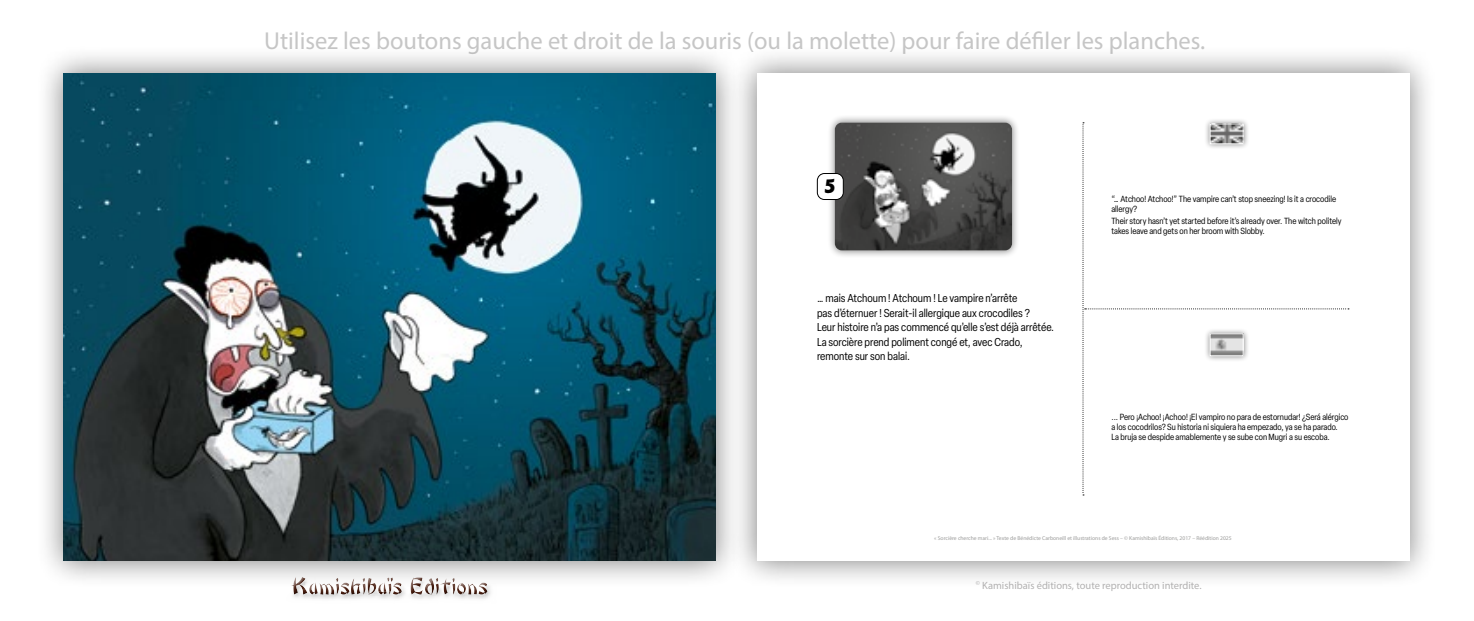
<style>
.page{position:relative;width:1474px;height:621px;background:#fff}
.page>*{position:absolute;margin:0;border:0;box-sizing:border-box;transform-origin:0 0}
.t1{font:24.5px "Myriad Pro";color:#c6c6c6}
.t2{font:900 21.88px "Goudy Sans Std";color:#000}
.t3{font:condensed 11.2px/14.3px "Elza";color:#000}
.t4{font:10.5px "Myriad Pro";color:#b3b2b2}
.t5{font:condensed 8.75px/10px "Elza";color:#000}
.t6{font:5.6px "Myriad Pro";color:#9d9d9c}
</style>
<div class="page">
<div style="left:284px;top:577px;width:216px;height:29px;background:#000;opacity:.75"></div>
<div style="left:729px;top:45px;width:707px;height:543px;background:#000;opacity:.5"></div>
<div style="left:756px;top:73px;width:653px;height:487px;background:#fff"></div>
<svg style="left:1082px;top:122px;width:266px;height:373px"></svg>
<div style="left:1203px;top:117px;width:46px;height:33px;background:#000;opacity:.5"></div>
<img style="left:1211px;top:125px;width:30px;height:17px">
<div style="left:1209px;top:123px;width:34px;height:21px;border:1px solid #fff"></div>
<div style="left:1203px;top:327px;width:46px;height:35px;background:#000;opacity:.5"></div>
<img style="left:1211px;top:335px;width:30px;height:19px">
<div style="left:1209px;top:333px;width:34px;height:23px;border:1px solid #fff"></div>
<div style="left:827px;top:114px;width:193px;height:144px;background:#000;opacity:.5"></div>
<img style="left:834px;top:122px;width:178px;height:128px">
<div style="left:817px;top:173px;width:26px;height:26px;background:#fff;border-radius:7px"></div>
<div style="left:817px;top:173px;width:26px;height:26px;border:1px solid #000;border-radius:7px"></div>
<div style="left:35px;top:45px;width:707px;height:543px;background:#000;opacity:.5"></div>
<img style="left:63px;top:73px;width:652px;height:487px">
<h1 class="t1" style="left:264px;top:26px;width:942px">Utilisez les boutons gauche et droit de la souris (ou la molette) pour faire défiler les planches.</h1>
<h2 class="t2" style="left:824px;top:173px;width:13px">5</h2>
<p class="t3" style="left:817px;top:291px;width:239px">… mais Atchoum ! Atchoum ! Le vampire n’arrête<br>pas d’éternuer ! Serait-il allergique aux crocodiles ?<br>Leur histoire n’a pas commencé qu’elle s’est déjà arrêtée.<br>La sorcière prend poliment congé et, avec Crado, remonte sur son balai.</p>
<p class="t5" style="left:1111px;top:194px;width:226px">“… Atchoo! Atchoo!” The vampire can’t stop sneezing! Is it a crocodile allergy?</p>
<p class="t5" style="left:1111px;top:215px;width:232px">Their story hasn’t yet started before it’s already over. The witch politely takes leave and gets on her broom with Slobby.</p>
<p class="t5" style="left:1111px;top:412px;width:239px">... Pero ¡Achoo! ¡Achoo! ¡El vampiro no para de estornudar! ¿Será alérgico a los cocodrilos? Su historia ni siquiera ha empezado, ya se ha parado.<br>La bruja se despide amablemente y se sube con Mugri a su escoba.</p>
<p class="t6" style="left:934px;top:534px;width:299px">« Sorcière cherche mari... » Texte de Bénédicte Carboneill et illustrations de Sess – © Kamishibaïs Éditions, 2017 – Réédition 2025</p>
<p class="t4" style="left:975px;top:578px;width:227px"><sup>©</sup> Kamishibaïs éditions, toute reproduction interdite.</p>
</div>
